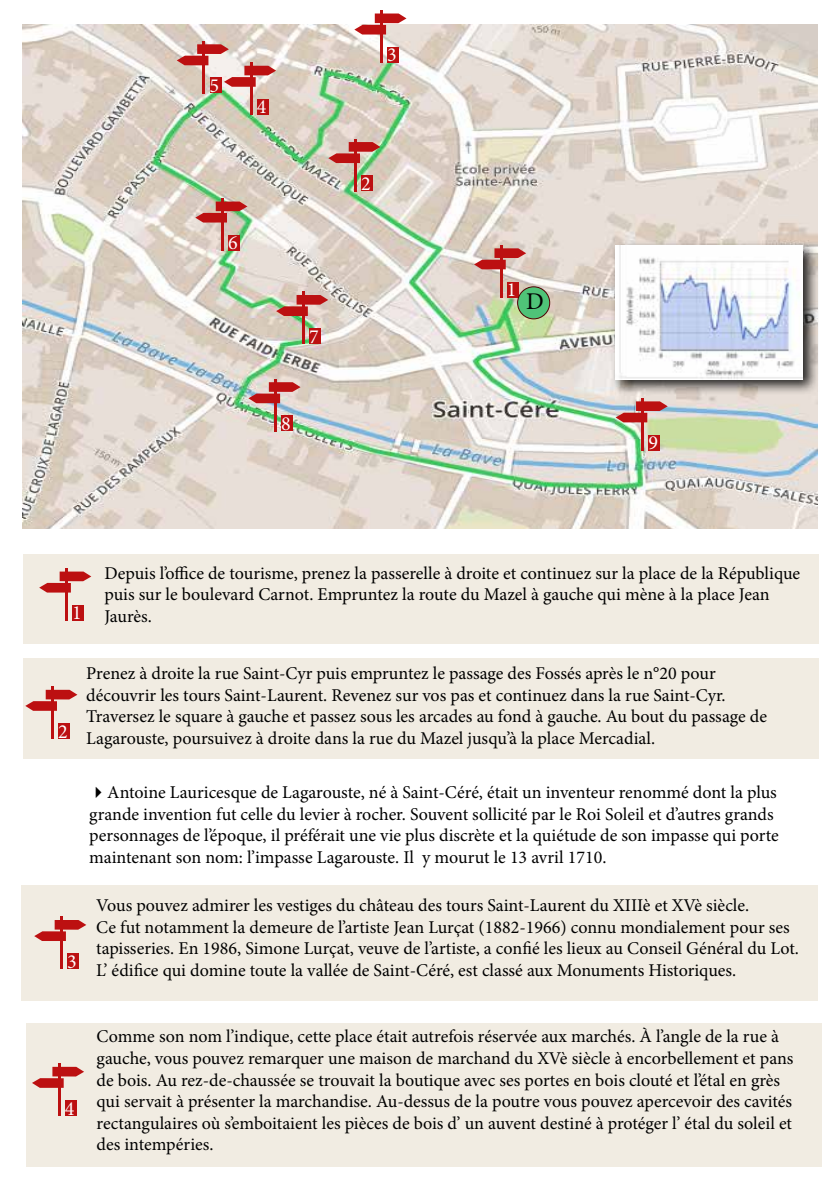
<style>
.page{position:relative;width:840px;height:1191px;background:#fff}
.page>*{position:absolute;margin:0;border:0;box-sizing:border-box;transform-origin:0 0}
.t1{font:24px "Minion Pro";color:#000}
.t2{font:20px "Minion Pro";color:#fff}
.t3{font:18px/21.6px "Minion Pro";color:#000}
.t4{font:18px "Minion Pro";color:#fff}
.t5{font:10px "Minion Pro";color:#fff}
.s1{font-size:20px;color:#fff}
</style>
<div class="page">
<img style="left:23px;top:24px;width:793px;height:505px">
<div style="left:610px;top:240px;width:209px;height:155px;background:#000;opacity:.85"></div>
<img style="left:615px;top:245px;width:187px;height:134px">
<div style="left:23px;top:658px;width:795px;height:101px;background:#f1ece2"></div>
<svg style="left:25px;top:690px;width:52px;height:21px"></svg>
<hr style="left:51px;top:686px;width:3px;height:53px;background:#bc1011">
<div style="left:58px;top:723px;width:12px;height:16px;background:#bc1011"></div>
<div style="left:21px;top:885px;width:795px;height:115px;background:#f1ece2"></div>
<svg style="left:34px;top:920px;width:52px;height:21px"></svg>
<hr style="left:60px;top:917px;width:3px;height:52px;background:#bc1011">
<div style="left:67px;top:953px;width:12px;height:16px;background:#bc1011"></div>
<hr style="left:250px;top:63px;width:2px;height:52px;background:#bc1011">
<div style="left:257px;top:99px;width:11px;height:16px;background:#bc1011"></div>
<svg style="left:354px;top:14px;width:52px;height:21px"></svg>
<hr style="left:380px;top:10px;width:2px;height:52px;background:#bc1011">
<div style="left:387px;top:47px;width:12px;height:16px;background:#bc1011"></div>
<svg style="left:248px;top:382px;width:52px;height:21px"></svg>
<hr style="left:274px;top:379px;width:3px;height:52px;background:#bc1011">
<div style="left:281px;top:415px;width:12px;height:16px;background:#bc1011"></div>
<svg style="left:177px;top:44px;width:99px;height:43px;background:#daa8a2"></svg>
<hr style="left:202px;top:41px;width:3px;height:52px;background:#bc1011">
<div style="left:209px;top:77px;width:12px;height:16px;background:#bc1011"></div>
<svg style="left:474px;top:248px;width:52px;height:21px"></svg>
<hr style="left:499px;top:245px;width:3px;height:52px;background:#bc1011">
<div style="left:506px;top:281px;width:12px;height:16px;background:#bc1011"></div>
<svg style="left:328px;top:142px;width:52px;height:21px"></svg>
<hr style="left:354px;top:139px;width:2px;height:52px;background:#bc1011">
<div style="left:361px;top:175px;width:12px;height:16px;background:#bc1011"></div>
<svg style="left:195px;top:201px;width:52px;height:21px"></svg>
<hr style="left:221px;top:198px;width:3px;height:52px;background:#bc1011">
<div style="left:228px;top:235px;width:12px;height:16px;background:#bc1011"></div>
<svg style="left:276px;top:295px;width:52px;height:21px"></svg>
<hr style="left:302px;top:292px;width:2px;height:52px;background:#bc1011">
<div style="left:309px;top:328px;width:11px;height:16px;background:#bc1011"></div>
<div style="left:517px;top:287px;width:32px;height:32px;background:#4fc378;border-radius:50%"></div>
<div style="left:517px;top:286px;width:33px;height:33px;border:1px solid #4f0002;border-radius:50%"></div>
<svg style="left:615px;top:401px;width:52px;height:21px"></svg>
<hr style="left:641px;top:398px;width:2px;height:52px;background:#bc1011">
<div style="left:648px;top:434px;width:11px;height:16px;background:#bc1011"></div>
<div style="left:26px;top:1022px;width:795px;height:144px;background:#f1ece2"></div>
<svg style="left:32px;top:1066px;width:52px;height:21px"></svg>
<hr style="left:58px;top:1063px;width:2px;height:52px;background:#bc1011">
<div style="left:65px;top:1100px;width:12px;height:16px;background:#bc1011"></div>
<div style="left:23px;top:554px;width:795px;height:89px;background:#f1ece2"></div>
<svg style="left:39px;top:571px;width:52px;height:21px"></svg>
<hr style="left:65px;top:568px;width:3px;height:52px;background:#bc1011">
<div style="left:72px;top:605px;width:12px;height:15px;background:#bc1011"></div>
<p class="t2" style="left:209px;top:72px;width:11px">5</p>
<p class="t2" style="left:257px;top:94px;width:11px">4</p>
<p class="t2" style="left:228px;top:229px;width:11px">6</p>
<p class="t2" style="left:309px;top:323px;width:11px">7</p>
<p class="t2" style="left:281px;top:410px;width:11px">8</p>
<p class="t2" style="left:387px;top:41px;width:11px">3</p>
<p class="t2" style="left:361px;top:170px;width:11px">2</p>
<p class="t2" style="left:506px;top:276px;width:11px">1</p>
<h1 class="t1" style="left:526px;top:286px;width:19px">D</h1>
<p class="t2" style="left:648px;top:429px;width:11px">9</p>
<p class="t5" style="left:641px;top:449px;width:6px">9</p>
<p class="t3" style="left:104px;top:562px;width:697px">Depuis l’office de tourisme, prenez la passerelle à droite et continuez sur la place de la République</p>
<p class="t3" style="left:104px;top:584px;width:666px">puis sur le boulevard Carnot. Empruntez la route du Mazel à gauche qui mène à la place Jean</p>
<p class="t3" style="left:72px;top:605px;width:81px"><span class="s1">1</span> Jaurès.</p>
<p class="t2" style="left:58px;top:718px;width:11px">2</p>
<p class="t3" style="left:86px;top:663px;width:682px">Prenez à droite la rue Saint-Cyr puis empruntez le passage des Fossés après le n°20 pour découvrir les tours Saint-Laurent. Revenez sur vos pas et continuez dans la rue Saint-Cyr.<br>Traversez le square à gauche et passez sous les arcades au fond à gauche. Au bout du passage de Lagarouste, poursuivez à droite dans la rue du Mazel jusqu’à la place Mercadial.</p>
<p class="t3" style="left:89px;top:781px;width:690px">✔Antoine Lauricesque de Lagarouste, né à Saint-Céré, était un inventeur renommé dont la plus grande invention fut celle du levier à rocher. Souvent sollicité par le Roi Soleil et d’autres grands personnages de l’époque, il préférait une vie plus discrète et la quiétude de son impasse qui porte maintenant son nom: l’impasse Lagarouste. Il y mourut le 13 avril 1710.</p>
<p class="t2" style="left:67px;top:948px;width:11px">3</p>
<p class="t4" style="left:65px;top:959px;width:10px">3</p>
<p class="t3" style="left:96px;top:894px;width:703px">Vous pouvez admirer les vestiges du château des tours Saint-Laurent du XIIIè et XVè siècle.<br>Ce fut notamment la demeure de l’artiste Jean Lurçat (1882-1966) connu mondialement pour ses tapisseries. En 1986, Simone Lurçat, veuve de l’artiste, a confié les lieux au Conseil Général du Lot.<br>L’ édifice qui domine toute la vallée de Saint-Céré, est classé aux Monuments Historiques.</p>
<p class="t2" style="left:65px;top:1094px;width:11px">4</p>
<p class="t3" style="left:96px;top:1026px;width:698px">Comme son nom l’indique, cette place était autrefois réservée aux marchés. À l’angle de la rue à gauche, vous pouvez remarquer une maison de marchand du XVè siècle à encorbellement et pans de bois. Au rez-de-chaussée se trouvait la boutique avec ses portes en bois clouté et l’étal en grès qui servait à présenter la marchandise. Au-dessus de la poutre vous pouvez apercevoir des cavités rectangulaires où s’emboitaient les pièces de bois d’ un auvent destiné à protéger l’ étal du soleil et des intempéries.</p>
</div>
